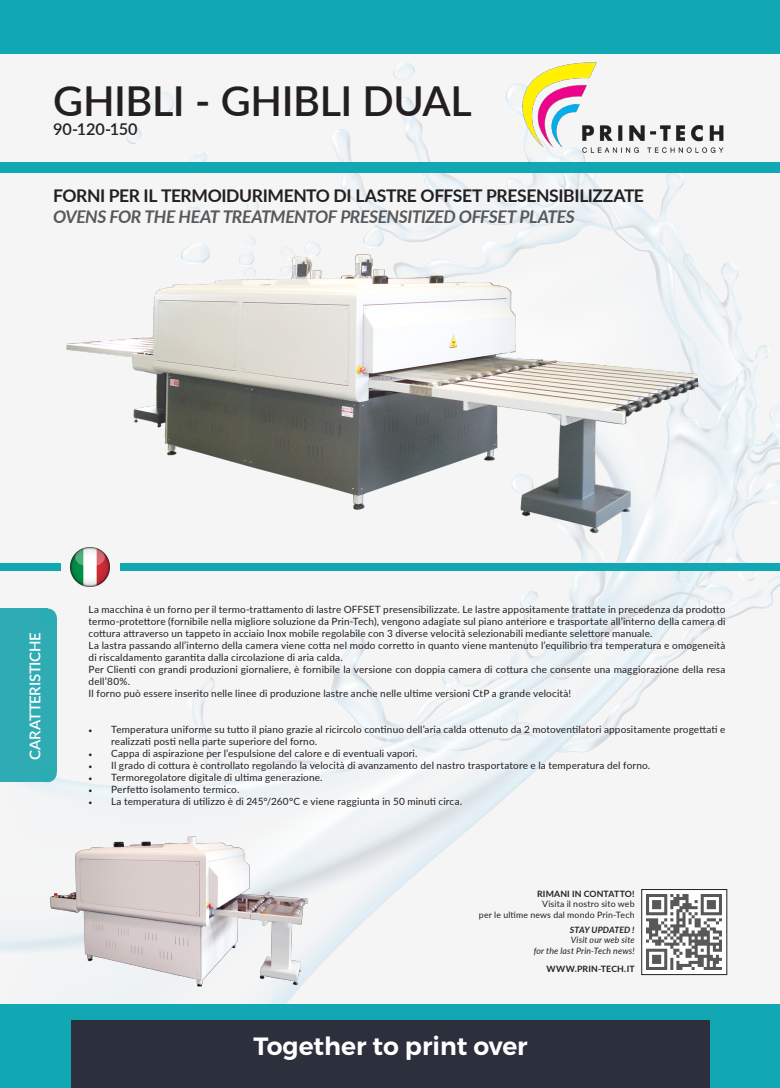
<style>
.page{position:relative;width:780px;height:1088px;background:#fff}
.page>*{position:absolute;margin:0;border:0;box-sizing:border-box;transform-origin:0 0}
.t1{font:600 41.25px "Lato";letter-spacing:-.015em;color:#231f20}
.t2{font:600 25px "Montserrat";color:#fff}
.t3{font:700 17.5px "Lato";letter-spacing:-.02em;color:#231f20}
.t4{font:italic 700 17.5px "Lato";letter-spacing:-.03em;color:#57585a}
.t5{font:600 16.25px "Lato";letter-spacing:-.005em;color:#231f20}
.t6{font:600 15px "Lato";letter-spacing:-.02em;color:#fff}
.t7{font:10px/12px "Lato";letter-spacing:.015em;color:#231f20}
.t8{font:8.75px "Lato";letter-spacing:.02em;color:#231f20}
.t9{font:italic 8.75px "Lato";letter-spacing:.015em;color:#231f20}
.t10{font:700 8.75px "Lato";letter-spacing:.02em;color:#231f20}
.t11{font:italic 700 8.75px "Lato";letter-spacing:.01em;color:#231f20}
.s1{font-family:"Minion Pro"}
</style>
<div class="page">
<img style="left:0;top:53px;width:780px;height:951px">
<div style="left:0;top:1005px;width:780px;height:83px;background:#11a8b4"></div>
<div style="left:0;top:0;width:780px;height:53px;background:#11a8b4"></div>
<div style="left:71px;top:1020px;width:638px;height:68px;background:#2c2f3c"></div>
<div style="left:0;top:162px;width:780px;height:11px;background:#11a8b4"></div>
<div style="left:120px;top:563px;width:660px;height:7px;background:#11a8b4"></div>
<div style="left:0;top:563px;width:60px;height:7px;background:#11a8b4"></div>
<img style="left:71px;top:552px;width:38px;height:34px">
<div style="left:39px;top:617px;width:18px;height:155px;background:#2fabb3"></div>
<div style="left:0;top:608px;width:48px;height:174px;background:#2fabb3"></div>
<div style="left:39px;top:608px;width:18px;height:18px;background:#2babb2;border-radius:50%"></div>
<div style="left:39px;top:764px;width:18px;height:18px;background:#2babb2;border-radius:50%"></div>
<img style="left:511px;top:59px;width:223px;height:97px">
<img style="left:52px;top:237px;width:660px;height:315px">
<img style="left:33px;top:820px;width:288px;height:180px">
<div style="left:641px;top:889px;width:85px;height:85px;background:#fff"></div>
<img style="left:646px;top:894px;width:75px;height:75px">
<div style="left:641px;top:889px;width:86px;height:86px;border:1px solid #231f20"></div>
<p class="t1" style="left:53px;top:71px;width:420px">GHIBLI - GHIBLI DUAL</p>
<p class="t5" style="left:53px;top:117px;width:86px">90-120-150</p>
<p class="t3" style="left:53px;top:183px;width:592px">FORNI PER IL TERMOIDURIMENTO DI LASTRE OFFSET PRESENSIBILIZZATE</p>
<p class="t4" style="left:53px;top:204px;width:523px">OVENS FOR THE HEAT TREATMENTOF PRESENSITIZED OFFSET PLATES</p>
<p class="t6" style="left:24px;top:760px;width:129px;rotate:-90deg">CARATTERISTICHE</p>
<p class="t7" style="left:89px;top:603px;width:638px;text-align:justify">La macchina è un forno per il termo-trattamento di lastre OFFSET presensibilizzate. Le lastre appositamente trattate in precedenza da prodotto termo-protettore (fornibile nella migliore soluzione da Prin-Tech), vengono adagiate sul piano anteriore e trasportate all’interno della camera di cottura attraverso un tappeto in acciaio Inox mobile regolabile con 3 diverse velocità selezionabili mediante selettore manuale.</p>
<p class="t7" style="left:89px;top:639px;width:638px">La lastra passando all’interno della camera viene cotta nel modo corretto in quanto viene mantenuto l’equilibrio tra temperatura e omogeneità di riscaldamento garantita dalla circolazione di aria calda.</p>
<p class="t7" style="left:89px;top:663px;width:638px">Per Clienti con grandi produzioni giornaliere, è fornibile la versione con doppia camera di cottura che consente una maggiorazione della resa dell’80%.</p>
<p class="t7" style="left:89px;top:687px;width:484px">Il forno può essere inserito nelle linee di produzione lastre anche nelle ultime versioni CtP a grande velocità!</p>
<p class="t7" style="left:111px;top:723px;width:616px;text-indent:-22px"><span class="s1">•</span> Temperatura uniforme su tutto il piano grazie al ricircolo continuo dell’aria calda ottenuto da 2 motoventilatori appositamente progettati e realizzati posti nella parte superiore del forno.</p>
<p class="t7" style="left:89px;top:747px;width:330px"><span class="s1">•</span> Cappa di aspirazione per l’espulsione del calore e di eventuali vapori.</p>
<p class="t7" style="left:89px;top:759px;width:563px"><span class="s1">•</span> Il grado di cottura è controllato regolando la velocità di avanzamento del nastro trasportatore e la temperatura del forno.</p>
<p class="t7" style="left:89px;top:771px;width:235px"><span class="s1">•</span> Termoregolatore digitale di ultima generazione.</p>
<p class="t7" style="left:89px;top:783px;width:152px"><span class="s1">•</span> Perfetto isolamento termico.</p>
<p class="t7" style="left:89px;top:795px;width:375px"><span class="s1">•</span> La temperatura di utilizzo è di 245°/260°C e viene raggiunta in 50 minuti circa.</p>
<p class="t10" style="left:537px;top:887px;width:99px">RIMANI IN CONTATTO!</p>
<p class="t8" style="left:542px;top:897px;width:94px">Visita il nostro sito web</p>
<p class="t8" style="left:479px;top:908px;width:157px">per le ultime news dal mondo Prin-Tech</p>
<p class="t11" style="left:569px;top:923px;width:66px">STAY UPDATED !</p>
<p class="t9" style="left:571px;top:933px;width:65px">Visit our web site</p>
<p class="t9" style="left:533px;top:944px;width:102px">for the last Prin-Tech news!</p>
<p class="t10" style="left:546px;top:963px;width:90px">WWW.PRIN-TECH.IT</p>
<p class="t2" style="left:253px;top:1030px;width:276px">Together to print over</p>
</div>
